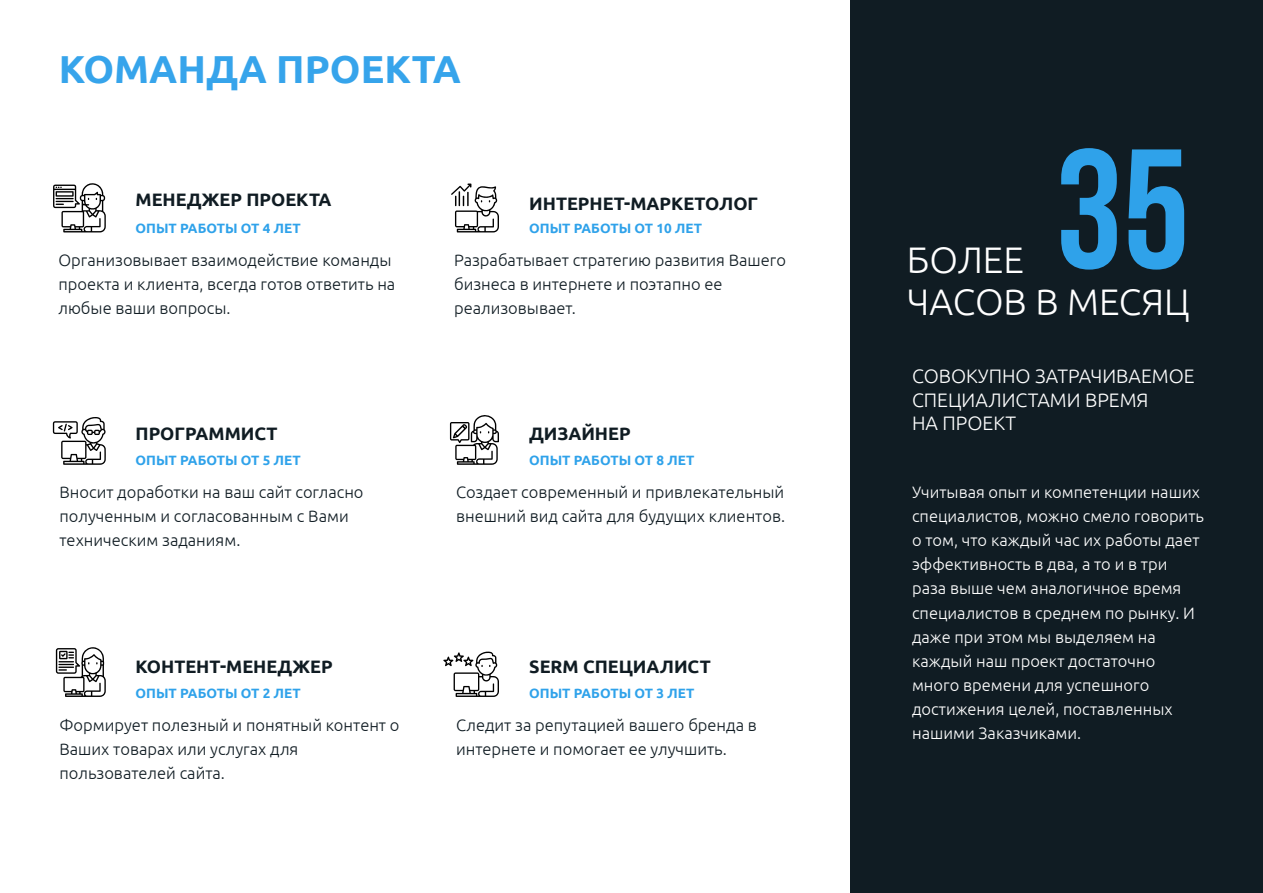
<style>
.page{position:relative;width:1263px;height:893px;background:#fff}
.page>*{position:absolute;margin:0;border:0;box-sizing:border-box;transform-origin:0 0}
.t1{font:700 169.65px "Bebas Neue";color:#2fa2ea}
.t2{font:700 39px "Ubuntu";color:#36a4eb}
.t3{font:300 37.05px "Ubuntu";color:#fff}
.t4{font:300 19.5px/23.4px "Ubuntu";color:#fff}
.t5{font:700 18px "Ubuntu";color:#101c23}
.t6{font:300 16.5px/24px "Ubuntu";color:#101c23}
.t7{font:300 16.5px/24px "Ubuntu";color:#fff}
.t8{font:700 13.5px "Ubuntu";color:#2fa2ea}
</style>
<div class="page">
<div style="left:850px;top:0;width:413px;height:893px;background:#101c23"></div>
<svg style="left:56px;top:647px;width:50px;height:50px"></svg>
<svg style="left:53px;top:417px;width:53px;height:48px"></svg>
<svg style="left:53px;top:183px;width:53px;height:49px"></svg>
<svg style="left:451px;top:184px;width:48px;height:48px"></svg>
<svg style="left:450px;top:415px;width:49px;height:50px"></svg>
<svg style="left:443px;top:651px;width:56px;height:46px"></svg>
<h2 class="t2" style="left:59px;top:45px;width:403px">КОМАНДА ПРОЕКТА</h2>
<p class="t5" style="left:136px;top:189px;width:197px">МЕНЕДЖЕР ПРОЕКТА</p>
<p class="t8" style="left:136px;top:220px;width:167px">ОПЫТ РАБОТЫ ОТ 4 ЛЕТ</p>
<p class="t8" style="left:529px;top:220px;width:174px">ОПЫТ РАБОТЫ ОТ 10 ЛЕТ</p>
<p class="t5" style="left:529px;top:192px;width:231px">ИНТЕРНЕТ-МАРКЕТОЛОГ</p>
<p class="t6" style="left:58px;top:247px;width:338px">Организовывает взаимодействие команды проекта и клиента, всегда готов ответить на любые ваши вопросы.</p>
<p class="t6" style="left:454px;top:248px;width:333px">Разрабатывает стратегию развития Вашего бизнеса в интернете и поэтапно ее реализовывает.</p>
<p class="t5" style="left:136px;top:422px;width:143px">ПРОГРАММИСТ</p>
<p class="t8" style="left:136px;top:452px;width:167px">ОПЫТ РАБОТЫ ОТ 5 ЛЕТ</p>
<p class="t5" style="left:529px;top:422px;width:103px">ДИЗАЙНЕР</p>
<p class="t8" style="left:529px;top:452px;width:167px">ОПЫТ РАБОТЫ ОТ 8 ЛЕТ</p>
<h1 class="t1" style="left:1055px;top:117px;width:136px">35</h1>
<h3 class="t3" style="left:907px;top:280px;width:284px">ЧАСОВ В МЕСЯЦ</h3>
<h3 class="t3" style="left:907px;top:238px;width:118px">БОЛЕЕ</h3>
<p class="t4" style="left:912px;top:364px;width:284px">СОВОКУПНО ЗАТРАЧИВАЕМОЕ<br>СПЕЦИАЛИСТАМИ ВРЕМЯ<br>НА ПРОЕКТ</p>
<p class="t6" style="left:59px;top:480px;width:306px">Вносит доработки на ваш сайт согласно полученным и согласованным с Вами техническим заданиям.</p>
<p class="t5" style="left:136px;top:655px;width:199px">КОНТЕНТ-МЕНЕДЖЕР</p>
<p class="t8" style="left:136px;top:685px;width:167px">ОПЫТ РАБОТЫ ОТ 2 ЛЕТ</p>
<p class="t6" style="left:59px;top:713px;width:342px">Формирует полезный и понятный контент о<br>Ваших товарах или услугах для пользователей сайта.</p>
<p class="t6" style="left:456px;top:480px;width:331px">Создает современный и привлекательный внешний вид сайта для будущих клиентов.</p>
<p class="t7" style="left:912px;top:480px;width:293px">Учитывая опыт и компетенции наших специалистов, можно смело говорить о том, что каждый час их работы дает эффективность в два, а то и в три раза выше чем аналогичное время специалистов в среднем по рынку. И даже при этом мы выделяем на каждый наш проект достаточно много времени для успешного достижения целей, поставленных нашими Заказчиками.</p>
<p class="t5" style="left:529px;top:655px;width:183px">SERM СПЕЦИАЛИСТ</p>
<p class="t8" style="left:529px;top:685px;width:167px">ОПЫТ РАБОТЫ ОТ 3 ЛЕТ</p>
<p class="t6" style="left:456px;top:713px;width:302px">Следит за репутацией вашего бренда в интернете и помогает ее улучшить.</p>
</div>
